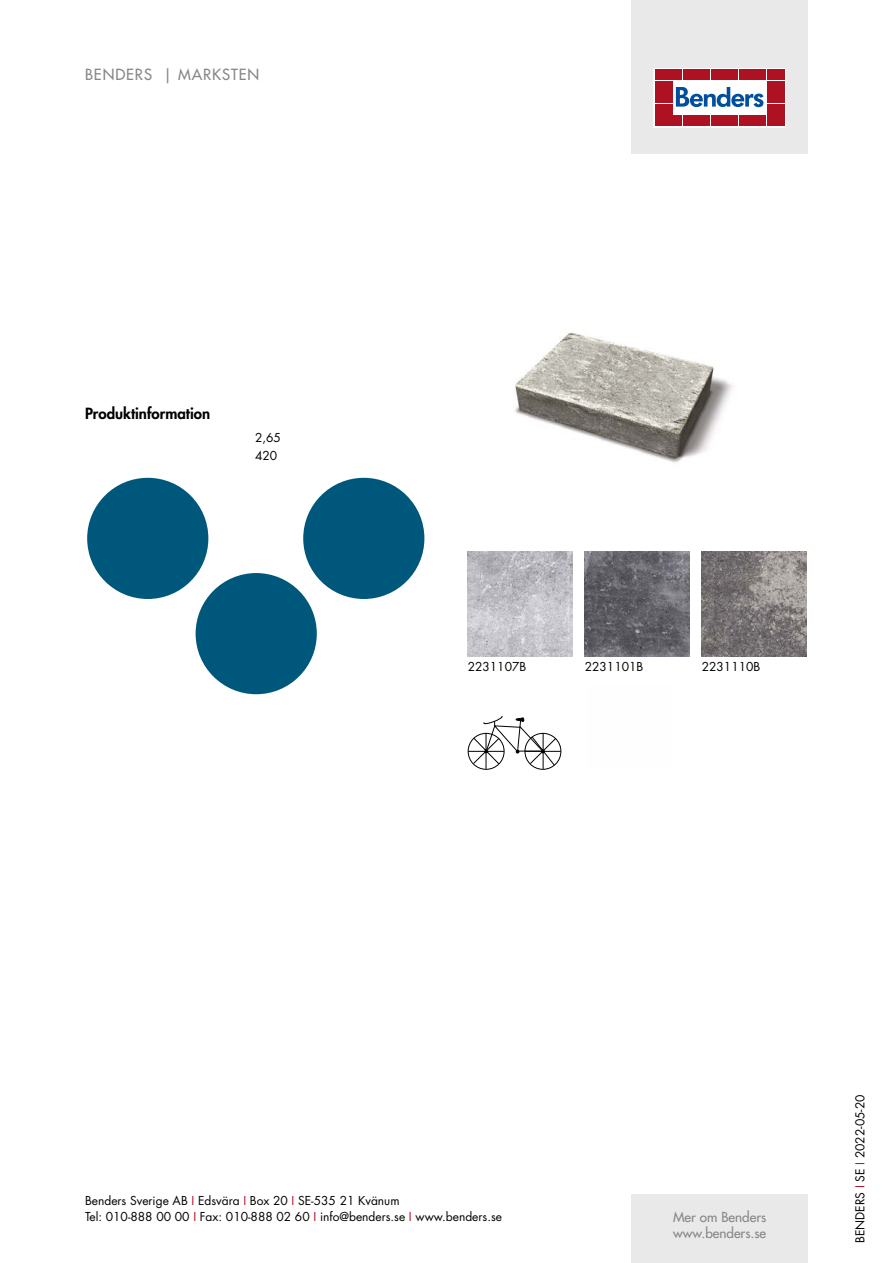
<style>
.page{position:relative;width:893px;height:1263px;background:#fff}
.page>*{position:absolute;margin:0;border:0;box-sizing:border-box;transform-origin:0 0}
.t1{font:800 15px "Futura Std";color:#000}
.t2{font:500 15px "Futura Std";letter-spacing:.06em;color:#878787}
.t3{font:500 13.5px/16.2px "Futura Std";color:#878787}
.t4{font:12px/16.5px "Futura Std";color:#000}
.s1{color:#ae1122}
</style>
<div class="page">
<div style="left:631px;top:0;width:177px;height:153px;background:#e9e9e9"></div>
<div style="left:631px;top:1195px;width:177px;height:68px;background:#e9e9e9"></div>
<svg style="left:656px;top:70px;width:128px;height:55px;background:#ebc5ca"></svg>
<div style="left:654px;top:68px;width:132px;height:59px;border:1px solid #fff"></div>
<div style="left:655px;top:70px;width:8px;height:10px;background:#ae1122"></div>
<div style="left:664px;top:70px;width:8px;height:10px;background:#ae1122"></div>
<div style="left:655px;top:81px;width:8px;height:10px;background:#ae1122"></div>
<div style="left:664px;top:81px;width:8px;height:10px;background:#ae1122"></div>
<div style="left:655px;top:93px;width:8px;height:10px;background:#ae1122"></div>
<div style="left:664px;top:93px;width:8px;height:10px;background:#ae1122"></div>
<div style="left:655px;top:104px;width:8px;height:11px;background:#ae1122"></div>
<div style="left:664px;top:104px;width:8px;height:11px;background:#ae1122"></div>
<div style="left:655px;top:116px;width:8px;height:10px;background:#ae1122"></div>
<div style="left:664px;top:116px;width:8px;height:10px;background:#ae1122"></div>
<div style="left:674px;top:70px;width:8px;height:10px;background:#ae1122"></div>
<div style="left:683px;top:70px;width:8px;height:10px;background:#ae1122"></div>
<div style="left:692px;top:70px;width:8px;height:10px;background:#ae1122"></div>
<div style="left:702px;top:70px;width:8px;height:10px;background:#ae1122"></div>
<div style="left:711px;top:70px;width:8px;height:10px;background:#ae1122"></div>
<div style="left:720px;top:70px;width:8px;height:10px;background:#ae1122"></div>
<div style="left:730px;top:70px;width:8px;height:10px;background:#ae1122"></div>
<div style="left:739px;top:70px;width:8px;height:10px;background:#ae1122"></div>
<div style="left:748px;top:70px;width:8px;height:10px;background:#ae1122"></div>
<div style="left:758px;top:70px;width:8px;height:10px;background:#ae1122"></div>
<div style="left:674px;top:116px;width:8px;height:10px;background:#ae1122"></div>
<div style="left:683px;top:116px;width:8px;height:10px;background:#ae1122"></div>
<div style="left:692px;top:116px;width:8px;height:10px;background:#ae1122"></div>
<div style="left:702px;top:116px;width:8px;height:10px;background:#ae1122"></div>
<div style="left:711px;top:116px;width:8px;height:10px;background:#ae1122"></div>
<div style="left:720px;top:116px;width:8px;height:10px;background:#ae1122"></div>
<div style="left:730px;top:116px;width:8px;height:10px;background:#ae1122"></div>
<div style="left:739px;top:116px;width:8px;height:10px;background:#ae1122"></div>
<div style="left:748px;top:116px;width:8px;height:10px;background:#ae1122"></div>
<div style="left:758px;top:116px;width:8px;height:10px;background:#ae1122"></div>
<div style="left:767px;top:70px;width:8px;height:10px;background:#ae1122"></div>
<div style="left:776px;top:70px;width:8px;height:10px;background:#ae1122"></div>
<div style="left:767px;top:81px;width:8px;height:10px;background:#ae1122"></div>
<div style="left:776px;top:81px;width:8px;height:10px;background:#ae1122"></div>
<div style="left:767px;top:93px;width:8px;height:10px;background:#ae1122"></div>
<div style="left:776px;top:93px;width:8px;height:10px;background:#ae1122"></div>
<div style="left:767px;top:104px;width:8px;height:11px;background:#ae1122"></div>
<div style="left:776px;top:104px;width:8px;height:11px;background:#ae1122"></div>
<div style="left:767px;top:116px;width:8px;height:10px;background:#ae1122"></div>
<div style="left:776px;top:116px;width:8px;height:10px;background:#ae1122"></div>
<svg style="left:676px;top:87px;width:87px;height:20px;background:#89add2"></svg>
<div style="left:303px;top:478px;width:121px;height:121px;background:#00577c;border-radius:50%"></div>
<div style="left:87px;top:478px;width:121px;height:121px;background:#00577c;border-radius:50%"></div>
<div style="left:196px;top:573px;width:121px;height:121px;background:#00577c;border-radius:50%"></div>
<img style="left:515px;top:332px;width:218px;height:131px">
<img style="left:468px;top:552px;width:105px;height:105px">
<img style="left:585px;top:552px;width:105px;height:105px">
<img style="left:702px;top:552px;width:105px;height:105px">
<svg style="left:468px;top:733px;width:36px;height:36px"></svg>
<div style="left:468px;top:733px;width:36px;height:37px;border:1px solid #000;border-radius:50%"></div>
<svg style="left:525px;top:733px;width:36px;height:36px"></svg>
<div style="left:524px;top:733px;width:37px;height:37px;border:1px solid #000;border-radius:50%"></div>
<hr style="left:525px;top:751px;width:36px;height:1px;background:#000">
<hr style="left:468px;top:751px;width:36px;height:1px;background:#000">
<svg style="left:473px;top:716px;width:83px;height:53px"></svg>
<p class="t2" style="left:85px;top:65px;width:176px">BENDERS | MARKSTEN</p>
<p class="t1" style="left:85px;top:404px;width:127px">Produktinformation</p>
<p class="t4" style="left:255px;top:428px;width:27px;line-height:18.5px">2,65<br>420</p>
<p class="t4" style="left:468px;top:659px;width:60px">2231107B</p>
<p class="t4" style="left:585px;top:659px;width:60px">2231101B</p>
<p class="t4" style="left:702px;top:659px;width:60px">2231110B</p>
<p class="t4" style="left:85px;top:1192px;width:418px">Benders Sverige AB <span class="s1">I</span> Edsvära <span class="s1">I</span> Box 20 <span class="s1">I</span> SE-535 21 Kvänum<br>Tel: 010-888 00 00 <span class="s1">I</span> Fax: 010-888 02 60 <span class="s1">I</span> info@benders.se <span class="s1">I</span> www.benders.se</p>
<p class="t3" style="left:673px;top:1209px;width:95px">Mer om Benders www.benders.se</p>
<p class="t4" style="left:852px;top:1243px;width:150px;rotate:-90deg">BENDERS <span class="s1">I</span> SE <span class="s1">I</span> 2022-05-20</p>
</div>
